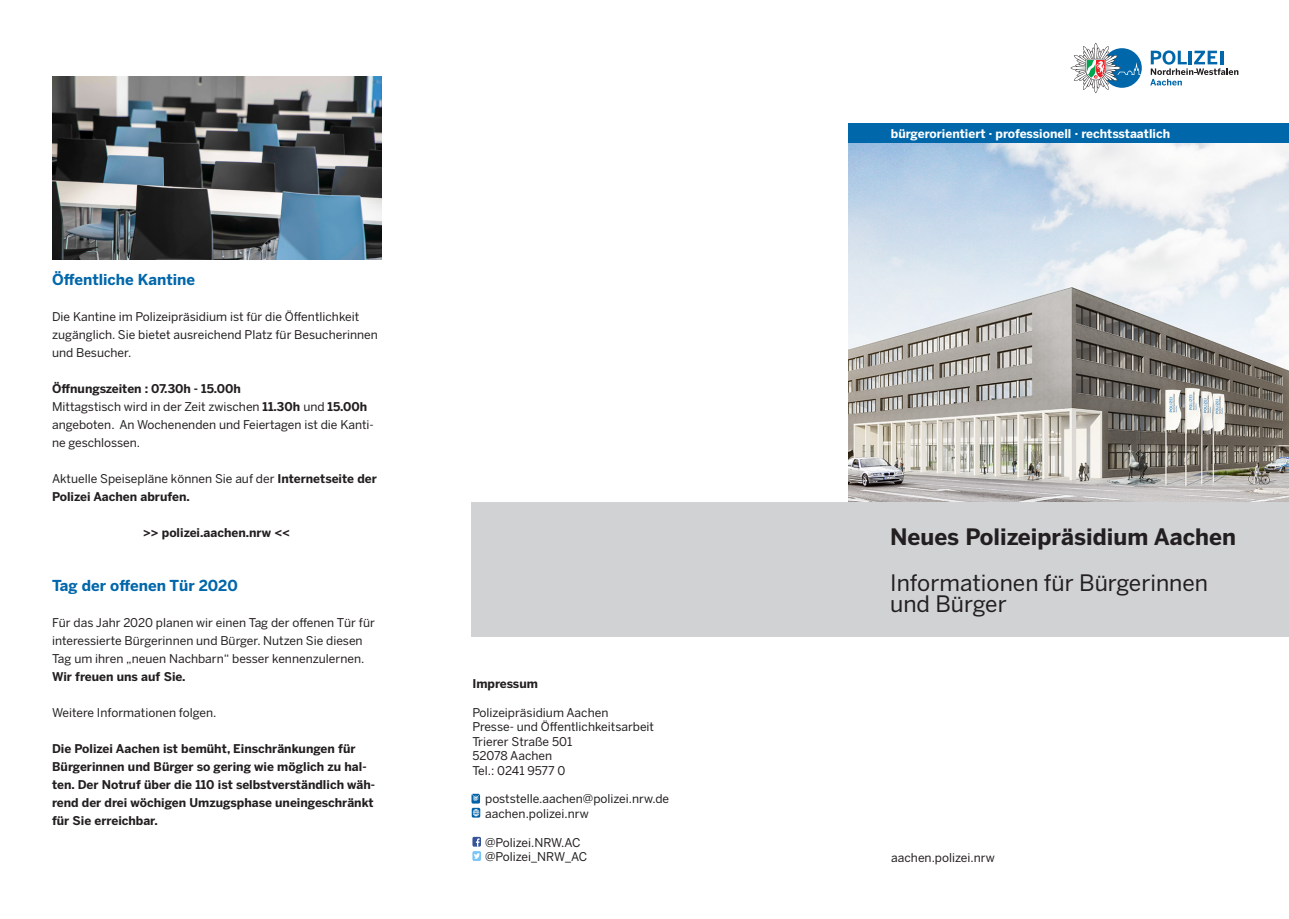
<style>
.page{position:relative;width:1289px;height:919px;background:#fff}
.page>*{position:absolute;margin:0;border:0;box-sizing:border-box;transform-origin:0 0}
.t1{font:22.5px/21px "Benton Sans";color:#231f20}
.t2{font:700 22.5px "Benton Sans";color:#231f20}
.t3{font:700 15px "Benton Sans";color:#0067aa}
.t4{font:12px/18px "Benton Sans";color:#231f20}
.t5{font:700 12px/18px "Benton Sans";color:#231f20}
.t6{font:700 12px "Benton Sans";color:#fff}
.t7{font:700 7.05px "Benton Sans";color:#fff;scale:.89 1}
.s1{font-weight:700}
.s2{font-weight:400}
</style>
<div class="page">
<img style="left:848px;top:144px;width:440px;height:358px">
<div style="left:471px;top:502px;width:817px;height:135px;background:#d1d2d4"></div>
<div style="left:848px;top:123px;width:440px;height:20px;background:#0067aa"></div>
<div style="left:1102px;top:48px;width:39px;height:40px;background:#0067aa;border-radius:50%"></div>
<svg style="left:1150px;top:50px;width:88px;height:35px"></svg>
<svg style="left:1070px;top:43px;width:70px;height:50px"></svg>
<svg style="left:471px;top:793px;width:9px;height:10px"></svg>
<div style="left:472px;top:836px;width:9px;height:10px;background:#385499;border-radius:2px"></div>
<svg style="left:476px;top:838px;width:3px;height:8px"></svg>
<svg style="left:472px;top:851px;width:9px;height:9px"></svg>
<svg style="left:474px;top:853px;width:6px;height:5px"></svg>
<div style="left:471px;top:807px;width:9px;height:10px;background:#0061a6;border-radius:2px"></div>
<svg style="left:473px;top:809px;width:6px;height:7px"></svg>
<img style="left:52px;top:77px;width:329px;height:182px">
<p class="t3" style="left:52px;top:270px;width:145px">Öffentliche Kantine</p>
<p class="t4" style="left:52px;top:307px;width:327px">Die Kantine im Polizeipräsidium ist für die Öffentlichkeit zugänglich. Sie bietet ausreichend Platz für Besucherinnen und Besucher.</p>
<p class="t4" style="left:52px;top:379px;width:323px"><span class="s1">Öffnungszeiten : 07.30h - 15.00h<br></span>Mittagstisch wird in der Zeit zwischen <span class="s1">11.30h</span> und <span class="s1">15.00h </span>angeboten. An Wochenenden und Feiertagen ist die Kanti&shy;ne geschlossen.</p>
<p class="t5" style="left:52px;top:469px;width:326px"><span class="s2">Aktuelle Speisepläne können Sie auf der</span> Internetseite der<br>Polizei Aachen abrufen.</p>
<p class="t5" style="left:143px;top:523px;width:148px">&gt;&gt; polizei.aachen.nrw &lt;&lt;</p>
<p class="t3" style="left:52px;top:576px;width:187px">Tag der offenen Tür 2020</p>
<p class="t4" style="left:52px;top:613px;width:324px">Für das Jahr 2020 planen wir einen Tag der offenen Tür für interessierte Bürgerinnen und Bürger. Nutzen Sie diesen<br>Tag um ihren „neuen Nachbarn“ besser kennenzulernen.</p>
<p class="t5" style="left:52px;top:667px;width:135px">Wir freuen uns auf Sie.</p>
<p class="t4" style="left:52px;top:703px;width:166px">Weitere Informationen folgen.</p>
<p class="t5" style="left:52px;top:739px;width:325px">Die Polizei Aachen ist bemüht, Einschränkungen für Bürgerinnen und Bürger so gering wie möglich zu hal&shy;ten. Der Notruf über die 110 ist selbstverständlich wäh&shy;rend der drei wöchigen Umzugsphase uneingeschränkt für Sie erreichbar.</p>
<p class="t5" style="left:472px;top:674px;width:67px">Impressum</p>
<p class="t4" style="left:472px;top:705px;width:183px;line-height:14.4px">Polizeipräsidium Aachen<br>Presse- und Öffentlichkeitsarbeit<br>Trierer Straße 501<br>52078 Aachen<br>Tel.: 0241 9577 0</p>
<p class="t4" style="left:485px;top:791px;width:185px;line-height:14.4px">poststelle.aachen@polizei.nrw.de aachen.polizei.nrw</p>
<p class="t4" style="left:485px;top:834px;width:104px;line-height:14.4px">@Polizei.NRW.AC @Polizei_NRW_AC</p>
<p class="t7" style="left:473px;top:794px;width:8px">@</p>
<p class="t6" style="left:890px;top:126px;width:281px">bürgerorientiert · professionell · rechtsstaatlich</p>
<h1 class="t2" style="left:890px;top:523px;width:347px">Neues Polizeipräsidium Aachen</h1>
<h1 class="t1" style="left:890px;top:572px;width:319px">Informationen für Bürgerinnen und Bürger</h1>
<p class="t4" style="left:891px;top:848px;width:105px">aachen.polizei.nrw</p>
</div>
